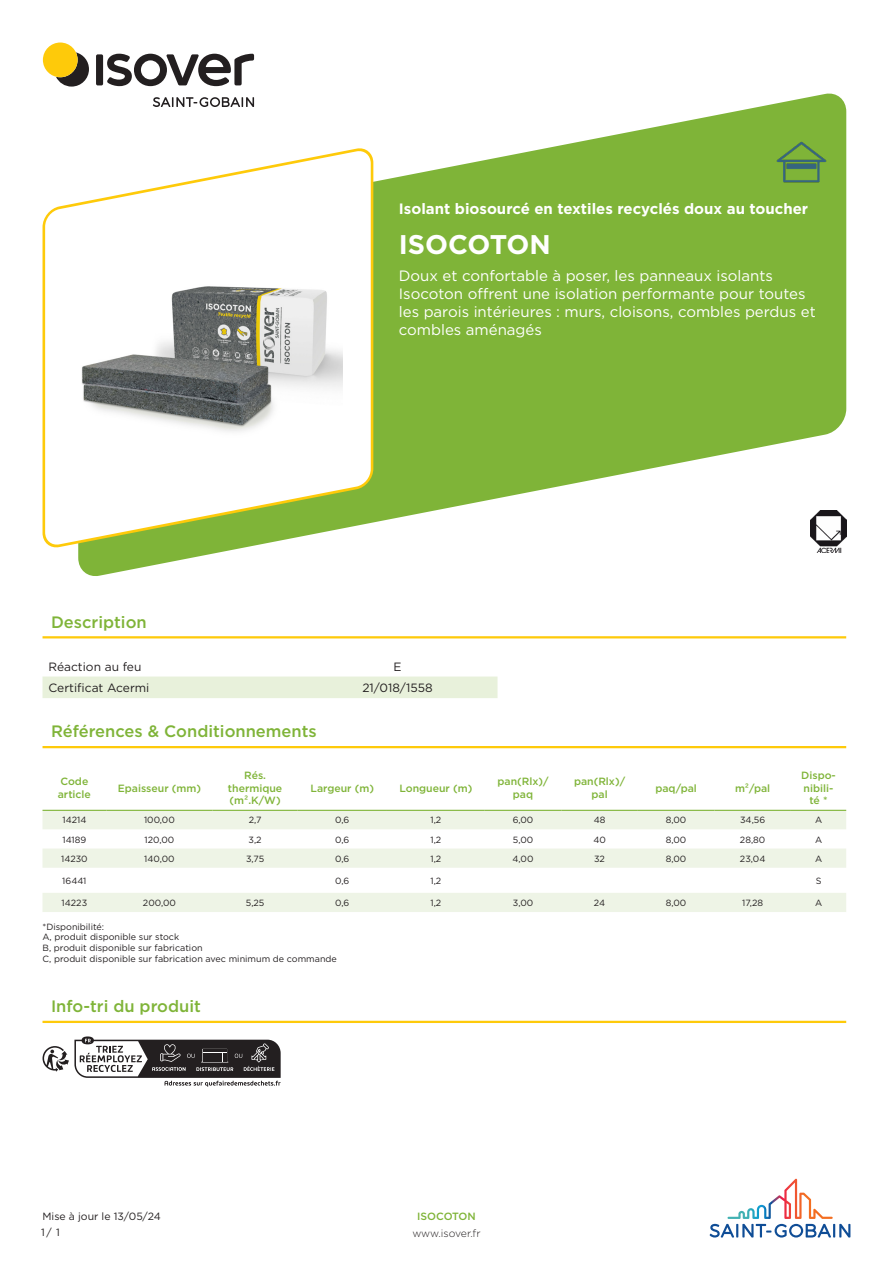
<style>
.page{position:relative;width:893px;height:1263px;background:#fff}
.page>*{position:absolute;margin:0;border:0;box-sizing:border-box;transform-origin:0 0}
.product_name{font:700 27px "Gotham";color:#fff}
.t1{font:500 16.5px "Gotham";color:#7fb438}
.product_description{font:15px/18px "Gotham";color:#fff}
.GFR-Main_earning_tex{font:700 15px "Gotham";color:#fff}
.column_1{font:12px "Gotham";color:#231f20}
.column_2{font:12px "Gotham";color:#231f20}
.column_header_1_colu{font:500 10.5px/12.6px "Gotham";color:#7fb438;text-align:center}
.t2{font:10.5px/16.6px "Gotham";color:#231f20}
.t3{font:300 10.5px "Gotham";letter-spacing:-.005em;color:#231f20}
.Product_Name_Master{font:500 10.5px "Gotham";color:#7fb438}
.footnote_CT{font:9px "Gotham";color:#231f20}
.column_1-2{font:9px "Gotham";color:#231f20}
.column_2-2{font:9px "Gotham";color:#231f20}
.column_9{font:9px "Gotham";color:#231f20}
.column_6{font:9px "Gotham";color:#231f20}
.column_8{font:9px "Gotham";color:#231f20}
.column_4{font:9px "Gotham";color:#231f20}
.column_5{font:9px "Gotham";color:#231f20}
.column_3{font:9px "Gotham";color:#231f20}
.column_7{font:9px "Gotham";color:#231f20}
.column_10{font:9px "Gotham";color:#231f20}
</style>
<div class="page">
<svg style="left:710px;top:1179px;width:140px;height:58px"></svg>
<svg style="left:56px;top:52px;width:33px;height:35px"></svg>
<div style="left:96px;top:54px;width:7px;height:31px;background:#231f20;border-radius:2px"></div>
<svg style="left:107px;top:54px;width:147px;height:32px"></svg>
<div style="left:43px;top:43px;width:35px;height:34px;background:#feca0a;border-radius:50%"></div>
<svg style="left:78px;top:93px;width:768px;height:483px;fill:#7fb438"></svg>
<svg style="left:42px;top:144px;width:333px;height:408px"></svg>
<img style="left:73px;top:213px;width:270px;height:270px">
<img style="left:774px;top:134px;width:55px;height:55px">
<hr style="left:43px;top:636px;width:803px;height:2px;background:#feca0a">
<div style="left:43px;top:676px;width:454px;height:22px;background:#e8f1db"></div>
<hr style="left:43px;top:746px;width:803px;height:2px;background:#feca0a">
<svg style="left:43px;top:811px;width:803px;height:101px;fill:#eef4e6"></svg>
<hr style="left:43px;top:810px;width:63px;height:1px;background:#7fb438">
<hr style="left:106px;top:810px;width:107px;height:1px;background:#7fb438">
<hr style="left:213px;top:810px;width:85px;height:1px;background:#7fb438">
<hr style="left:298px;top:810px;width:89px;height:1px;background:#7fb438">
<hr style="left:387px;top:810px;width:98px;height:1px;background:#7fb438">
<hr style="left:485px;top:810px;width:76px;height:1px;background:#7fb438">
<hr style="left:561px;top:810px;width:77px;height:1px;background:#7fb438">
<hr style="left:638px;top:810px;width:76px;height:1px;background:#7fb438">
<hr style="left:714px;top:810px;width:77px;height:1px;background:#7fb438">
<hr style="left:791px;top:810px;width:55px;height:1px;background:#7fb438">
<hr style="left:43px;top:1021px;width:803px;height:2px;background:#feca0a">
<svg style="left:43px;top:1036px;width:238px;height:50px"></svg>
<img style="left:811px;top:510px;width:35px;height:43px">
<p class="GFR-Main_earning_tex" style="left:399px;top:198px;width:411px">Isolant biosourcé en textiles recyclés doux au toucher</p>
<p class="product_name" style="left:399px;top:227px;width:153px">ISOCOTON</p>
<p class="product_description" style="left:399px;top:266px;width:418px">Doux et confortable à poser, les panneaux isolants Isocoton offrent une isolation performante pour toutes les parois intérieures : murs, cloisons, combles perdus et combles aménagés</p>
<p class="t1" style="left:51px;top:611px;width:97px">Description</p>
<p class="column_1" style="left:49px;top:659px;width:94px">Réaction au feu</p>
<p class="column_2" style="left:394px;top:659px;width:10px">E</p>
<p class="column_1" style="left:49px;top:680px;width:102px">Certificat Acermi</p>
<p class="column_2" style="left:362px;top:680px;width:72px">21/018/1558</p>
<p class="t1" style="left:51px;top:721px;width:267px">Références &amp; Conditionnements</p>
<p class="column_header_1_colu" style="left:58px;top:775px;width:35px;text-align:left">Code article</p>
<p class="column_header_1_colu" style="left:118px;top:781px;width:85px">Epaisseur (mm)</p>
<p class="column_header_1_colu" style="left:228px;top:769px;width:56px">Rés. thermique (m².K/W)</p>
<p class="column_header_1_colu" style="left:311px;top:781px;width:65px">Largeur (m)</p>
<p class="column_header_1_colu" style="left:399px;top:781px;width:74px">Longueur (m)</p>
<p class="column_header_1_colu" style="left:497px;top:775px;width:53px">pan(Rlx)/ paq</p>
<p class="column_header_1_colu" style="left:574px;top:775px;width:53px">pan(Rlx)/ pal</p>
<p class="column_header_1_colu" style="left:655px;top:781px;width:43px">paq/pal</p>
<p class="column_header_1_colu" style="left:735px;top:781px;width:37px">m²/pal</p>
<p class="column_header_1_colu" style="left:801px;top:769px;width:36px">Dispo&shy;nibili&shy;té *</p>
<p class="column_1-2" style="left:62px;top:814px;width:25px">14214</p>
<p class="column_2-2" style="left:144px;top:814px;width:32px">100,00</p>
<p class="column_3" style="left:249px;top:814px;width:14px">2,7</p>
<p class="column_4" style="left:335px;top:814px;width:16px">0,6</p>
<p class="column_5" style="left:430px;top:814px;width:12px">1,2</p>
<p class="column_6" style="left:513px;top:814px;width:22px">6,00</p>
<p class="column_7" style="left:594px;top:814px;width:13px">48</p>
<p class="column_8" style="left:666px;top:814px;width:22px">8,00</p>
<p class="column_9" style="left:740px;top:814px;width:27px">34,56</p>
<p class="column_10" style="left:815px;top:814px;width:9px">A</p>
<p class="column_1-2" style="left:63px;top:833px;width:25px">14189</p>
<p class="column_2-2" style="left:145px;top:833px;width:31px">120,00</p>
<p class="column_3" style="left:249px;top:833px;width:15px">3,2</p>
<p class="column_4" style="left:335px;top:833px;width:16px">0,6</p>
<p class="column_5" style="left:430px;top:833px;width:12px">1,2</p>
<p class="column_6" style="left:513px;top:833px;width:22px">5,00</p>
<p class="column_7" style="left:593px;top:833px;width:14px">40</p>
<p class="column_8" style="left:666px;top:833px;width:22px">8,00</p>
<p class="column_9" style="left:740px;top:833px;width:27px">28,80</p>
<p class="column_10" style="left:815px;top:833px;width:9px">A</p>
<p class="column_1-2" style="left:61px;top:853px;width:28px">14230</p>
<p class="column_2-2" style="left:144px;top:853px;width:32px">140,00</p>
<p class="column_3" style="left:246px;top:853px;width:20px">3,75</p>
<p class="column_4" style="left:335px;top:853px;width:16px">0,6</p>
<p class="column_5" style="left:430px;top:853px;width:12px">1,2</p>
<p class="column_6" style="left:513px;top:853px;width:22px">4,00</p>
<p class="column_7" style="left:594px;top:853px;width:12px">32</p>
<p class="column_8" style="left:666px;top:853px;width:22px">8,00</p>
<p class="column_9" style="left:740px;top:853px;width:27px">23,04</p>
<p class="column_10" style="left:815px;top:853px;width:9px">A</p>
<p class="column_1-2" style="left:62px;top:875px;width:26px">16441</p>
<p class="column_4" style="left:335px;top:875px;width:16px">0,6</p>
<p class="column_5" style="left:430px;top:875px;width:12px">1,2</p>
<p class="column_10" style="left:816px;top:875px;width:7px">S</p>
<p class="column_1-2" style="left:62px;top:897px;width:27px">14223</p>
<p class="column_2-2" style="left:143px;top:897px;width:34px">200,00</p>
<p class="column_3" style="left:246px;top:897px;width:20px">5,25</p>
<p class="column_4" style="left:335px;top:897px;width:16px">0,6</p>
<p class="column_5" style="left:430px;top:897px;width:12px">1,2</p>
<p class="column_6" style="left:513px;top:897px;width:22px">3,00</p>
<p class="column_7" style="left:594px;top:897px;width:13px">24</p>
<p class="column_8" style="left:666px;top:897px;width:22px">8,00</p>
<p class="column_9" style="left:742px;top:897px;width:22px">17,28</p>
<p class="column_10" style="left:815px;top:897px;width:9px">A</p>
<p class="footnote_CT" style="left:43px;top:921px;width:63px">*Disponibilité:</p>
<p class="footnote_CT" style="left:43px;top:931px;width:138px">A, produit disponible sur stock</p>
<p class="footnote_CT" style="left:43px;top:942px;width:162px">B, produit disponible sur fabrication</p>
<p class="footnote_CT" style="left:43px;top:953px;width:296px">C, produit disponible sur fabrication avec minimum de commande</p>
<p class="t1" style="left:51px;top:995px;width:151px">Info-tri du produit</p>
<p class="t2" style="left:41px;top:1207px;width:121px">Mise à jour le 13/05/24<br>1/ 1</p>
<p class="Product_Name_Master" style="left:417px;top:1209px;width:60px">ISOCOTON</p>
<p class="t3" style="left:412px;top:1227px;width:70px">www.isover.fr</p>
</div>
